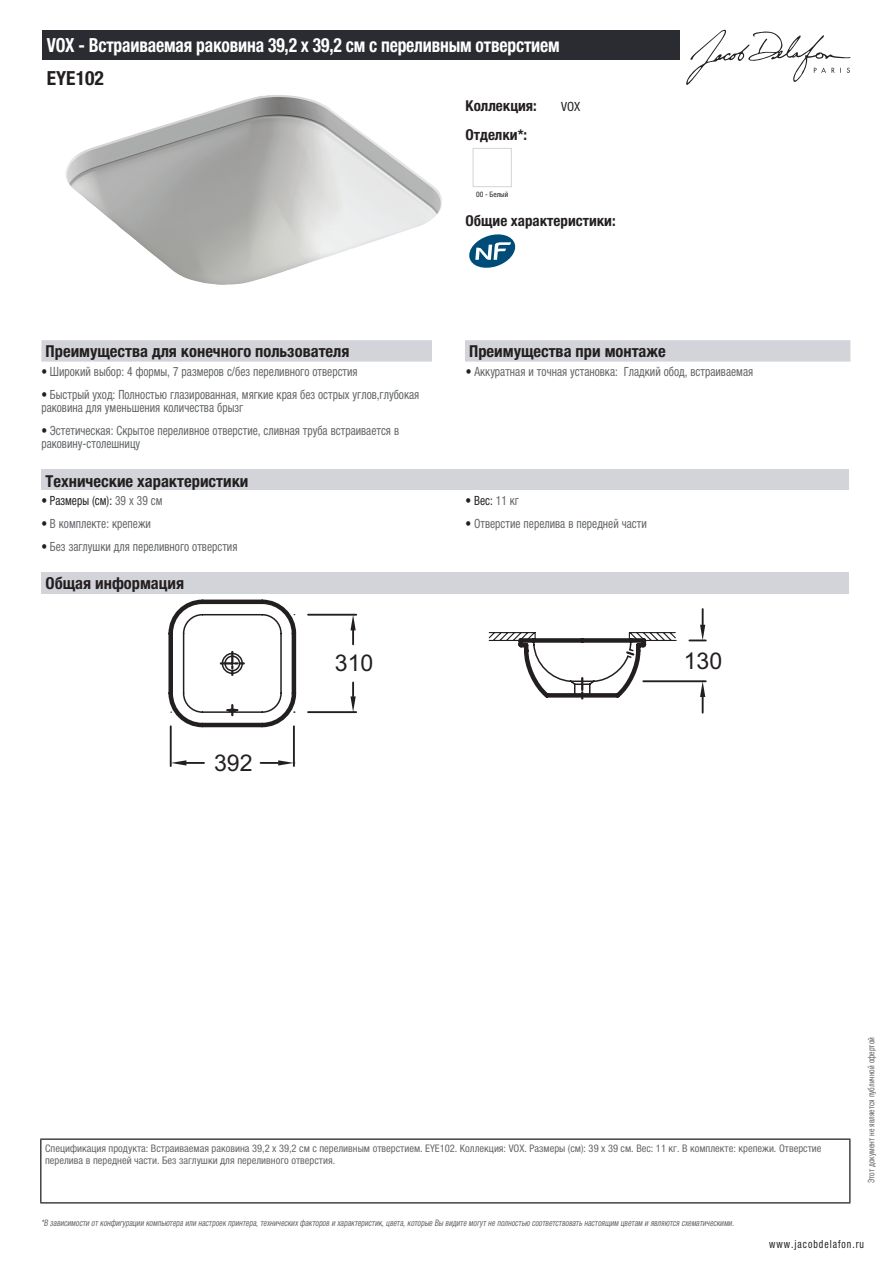
<style>
.page{position:relative;width:893px;height:1263px;background:#fff}
.page>*{position:absolute;margin:0;border:0;box-sizing:border-box;transform-origin:0 0}
.t1{font:23.1px "Arial";color:#231f20}
.t2{font:700 condensed 19.5px "Helvetica Neue LTCYR";letter-spacing:-.01em;color:#fff;scale:.9 1}
.t3{font:700 condensed 19.5px "Helvetica Neue LTCYR";color:#231f20}
.t4{font:700 condensed 16.5px "Helvetica Neue LTCYR";color:#231f20}
.t5{font:700 condensed 15px "Helvetica Neue LTCYR";color:#231f20}
.t6{font:condensed 12.75px/13.5px "Helvetica Neue LTCYR";color:#626568;scale:.9 1}
.t7{font:condensed 12.75px "Helvetica Neue LTCYR";color:#231f20;scale:.9 1}
.t8{font:condensed 12.75px "Helvetica Neue LTCYR";color:#231f20}
.t9{font:condensed 11.25px "Helvetica Neue LTCYR";letter-spacing:.1em;color:#231f20;scale:.87 1}
.t10{font:condensed 10.5px/12px "Helvetica Neue LTCYR";color:#626568}
.t11{font:italic condensed 9px "Helvetica Neue LTCYR";color:#626568;scale:.87 1}
.t12{font:condensed 9px "Helvetica Neue LTCYR";color:#626568;scale:.87 1}
.t13{font:condensed 7.5px "Helvetica Neue LTCYR";color:#231f20}
.s1{color:#231f20}
.s2{color:#626568}
</style>
<div class="page">
<svg style="left:686px;top:30px;width:164px;height:55px"></svg>
<img style="left:65px;top:95px;width:377px;height:190px">
<div style="left:473px;top:148px;width:39px;height:39px;border:1px solid #d3d4da"></div>
<svg style="left:469px;top:234px;width:46px;height:34px"></svg>
<div style="left:41px;top:340px;width:809px;height:22px;background:#d3d4da"></div>
<div style="left:432px;top:340px;width:33px;height:22px;background:#fff"></div>
<div style="left:41px;top:469px;width:808px;height:22px;background:#d3d4da"></div>
<div style="left:41px;top:572px;width:808px;height:21px;background:#d3d4da"></div>
<hr style="left:170px;top:726px;width:2px;height:40px;background:#231f20">
<hr style="left:293px;top:726px;width:2px;height:40px;background:#231f20">
<svg style="left:171px;top:760px;width:33px;height:5px"></svg>
<svg style="left:261px;top:760px;width:34px;height:5px"></svg>
<hr style="left:643px;top:680px;width:63px;height:2px;background:#231f20">
<svg style="left:689px;top:609px;width:17px;height:32px"></svg>
<svg style="left:648px;top:632px;width:29px;height:9px"></svg>
<svg style="left:700px;top:682px;width:5px;height:31px"></svg>
<svg style="left:168px;top:600px;width:480px;height:129px"></svg>
<div style="left:43px;top:30px;width:637px;height:30px;background:#2a2c32"></div>
<hr style="left:40px;top:1138px;width:810px;height:2px;background:#040503">
<hr style="left:40px;top:1140px;width:1px;height:62px;background:#040503">
<hr style="left:849px;top:1140px;width:1px;height:62px;background:#040503">
<hr style="left:40px;top:1202px;width:810px;height:1px;background:#040503">
<h2 class="t2" style="left:47px;top:34px;width:571px">VOX - Встраиваемая раковина 39,2 х 39,2 см с переливным отверстием</h2>
<h2 class="t3" style="left:47px;top:67px;width:58px">EYE102</h2>
<p class="t5" style="left:466px;top:97px;width:73px">Коллекция:</p>
<p class="t8" style="left:561px;top:99px;width:21px">VOX</p>
<p class="t5" style="left:466px;top:126px;width:63px">Отделки*:</p>
<p class="t13" style="left:476px;top:190px;width:34px">00 - Белый</p>
<p class="t5" style="left:466px;top:212px;width:152px">Общие характеристики:</p>
<p class="t4" style="left:46px;top:342px;width:305px">Преимущества для конечного пользователя</p>
<p class="t4" style="left:469px;top:342px;width:198px">Преимущества при монтаже</p>
<p class="t6" style="left:41px;top:365px;width:353px"><span class="s1">•</span> Широкий выбор: 4 формы, 7 размеров с/без переливного отверстия</p>
<p class="t6" style="left:466px;top:365px;width:321px"><span class="s1">•</span> Аккуратная и точная установка: Гладкий обод, встраиваемая</p>
<p class="t6" style="left:41px;top:387px;width:421px"><span class="s1">•</span> Быстрый уход: Полностью глазированная, мягкие края без острых углов,глубокая раковина для уменьшения количества брызг</p>
<p class="t6" style="left:41px;top:424px;width:399px"><span class="s1">•</span> Эстетическая: Скрытое переливное отверстие, сливная труба встраивается в раковину-столешницу</p>
<p class="t4" style="left:46px;top:472px;width:204px">Технические характеристики</p>
<p class="t7" style="left:41px;top:493px;width:136px">• Размеры (см): <span class="s2">39 x 39 см</span></p>
<p class="t7" style="left:466px;top:493px;width:61px">• Вес: <span class="s2">11 кг</span></p>
<p class="t6" style="left:41px;top:517px;width:123px"><span class="s1">•</span> В комплекте: крепежи</p>
<p class="t6" style="left:466px;top:517px;width:203px"><span class="s1">•</span> Отверстие перелива в передней части</p>
<p class="t6" style="left:41px;top:539px;width:219px"><span class="s1">•</span> Без заглушки для переливного отверстия</p>
<p class="t4" style="left:46px;top:574px;width:140px">Общая информация</p>
<h1 class="t1" style="left:214px;top:747px;width:40px">392</h1>
<h1 class="t1" style="left:335px;top:648px;width:40px">310</h1>
<h1 class="t1" style="left:684px;top:645px;width:40px">130</h1>
<p class="t10" style="left:45px;top:1142px;width:778px">Спецификация продукта: Встраиваемая раковина 39,2 х 39,2 см с переливным отверстием. EYE102. Коллекция: VOX. Размеры (см): 39 x 39 см. Вес: 11 кг. В комплекте: крепежи. Отверстие перелива в передней части. Без заглушки для переливного отверстия.</p>
<p class="t11" style="left:41px;top:1218px;width:800px">*В зависимости отконфигурации компьютера или настроек принтера,техническихфакторов и характеристик,цвета,которые Вы видите могутне полностью соответствоватьнастоящим цветам и являются схематическими.</p>
<p class="t12" style="left:866px;top:1183px;width:169px;rotate:-90deg">Этот документ не является публичной офертой</p>
<p class="t9" style="left:769px;top:1237px;width:110px">www.jacobdelafon.ru</p>
</div>
